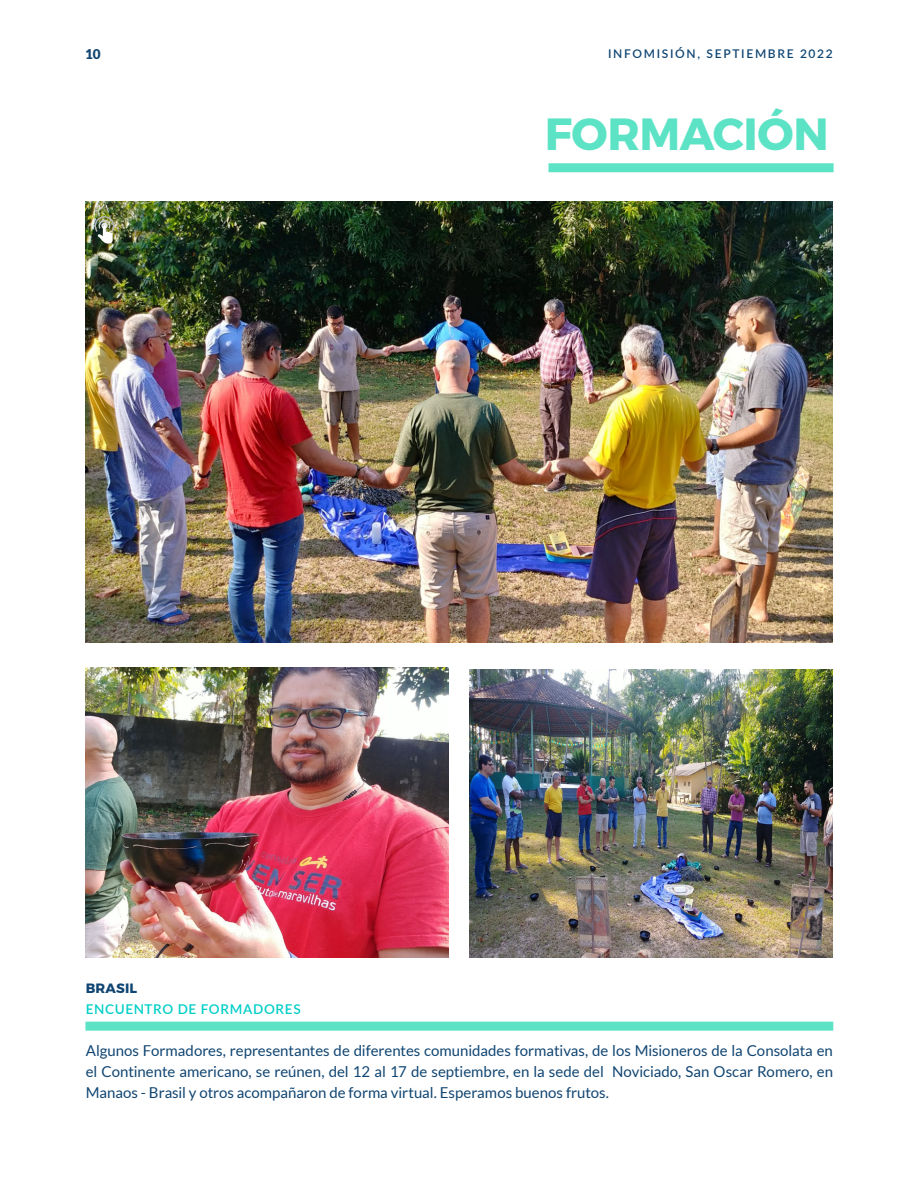
<style>
.page{position:relative;width:918px;height:1188px;background:#fff}
.page>*{position:absolute;margin:0;border:0;box-sizing:border-box;transform-origin:0 0}
.t1{font:700 45px "Montserrat";letter-spacing:-.01em;color:#5ce3c6}
.t2{font:15px/21px "Lato";color:#104572;text-align:justify}
.t3{font:600 13.5px "Lato";letter-spacing:.05em;color:#02cfc7}
.t4{font:700 13.5px "Montserrat";letter-spacing:.01em;color:#104572}
.t5{font:900 13.5px "Lato";color:#104572}
.t6{font:600 12px "Lato";letter-spacing:.14em;color:#104572}
</style>
<div class="page">
<img style="left:86px;top:201px;width:746px;height:442px">
<div style="left:85px;top:1022px;width:748px;height:9px;background:#5ce3c6"></div>
<svg style="left:94px;top:216px;width:20px;height:28px"></svg>
<img style="left:85px;top:668px;width:363px;height:289px">
<img style="left:470px;top:670px;width:362px;height:287px">
<div style="left:549px;top:163px;width:285px;height:9px;background:#5ce3c6"></div>
<p class="t5" style="left:85px;top:46px;width:17px">10</p>
<p class="t6" style="left:608px;top:45px;width:226px">INFOMISIÓN, SEPTIEMBRE 2022</p>
<h1 class="t1" style="left:545px;top:97px;width:286px">FORMACIÓN</h1>
<p class="t4" style="left:86px;top:977px;width:53px">BRASIL</p>
<p class="t3" style="left:86px;top:1000px;width:217px">ENCUENTRO DE FORMADORES</p>
<p class="t2" style="left:86px;top:1040px;width:749px">Algunos Formadores, representantes de diferentes comunidades formativas, de los Misioneros de la Consolata en el Continente americano, se reúnen, del 12 al 17 de septiembre, en la sede del Noviciado, San Oscar Romero, en Manaos - Brasil y otros acompañaron de forma virtual. Esperamos buenos frutos.</p>
</div>
